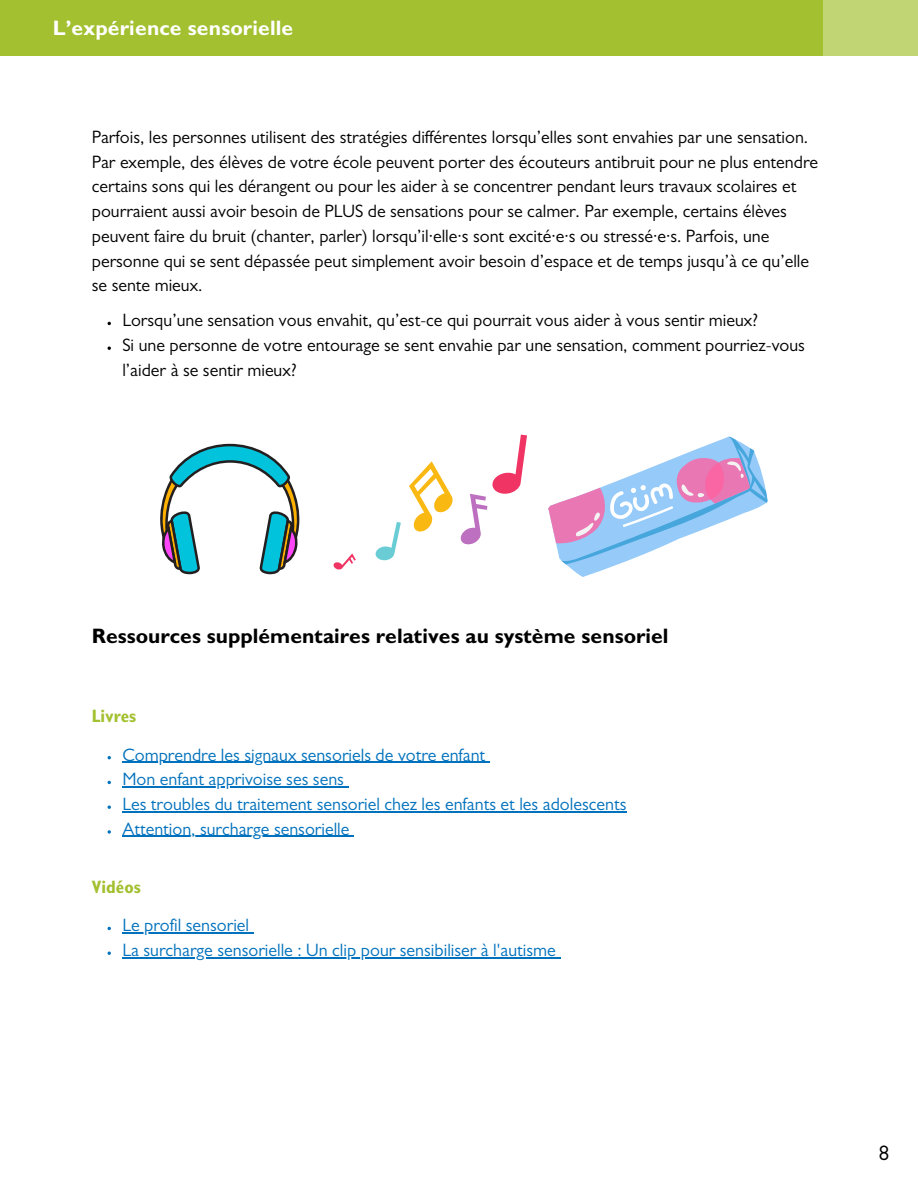
<style>
.page{position:relative;width:918px;height:1188px;background:#fff}
.page>*{position:absolute;margin:0;border:0;box-sizing:border-box;transform-origin:0 0}
.t1{font:700 21px "Gill Sans";color:#000}
.t2{font:700 21px "Gill Sans";letter-spacing:.005em;color:#fff}
.t3{font:21px "Gill Sans";color:#000}
.t4{font:18px/24.8px "Gill Sans";color:#000}
.t5{font:18px "Gill Sans";color:#0071bc}
.t6{font:700 condensed 18px "Gill Sans";color:#a2c02f}
</style>
<div class="page">
<div style="left:0;top:0;width:823px;height:55px;background:#a2c02f"></div>
<div style="left:819px;top:0;width:99px;height:55px;background:#c1d574"></div>
<hr style="left:122px;top:762px;width:363px;height:1px;background:#0071bc">
<hr style="left:122px;top:786px;width:222px;height:2px;background:#0071bc">
<hr style="left:122px;top:811px;width:505px;height:1px;background:#0071bc">
<svg style="left:108px;top:830px;width:3px;height:4px"></svg>
<hr style="left:122px;top:836px;width:228px;height:1px;background:#0071bc">
<hr style="left:122px;top:932px;width:127px;height:2px;background:#0071bc">
<hr style="left:122px;top:957px;width:434px;height:1px;background:#0071bc">
<svg style="left:160px;top:443px;width:140px;height:132px"></svg>
<svg style="left:375px;top:522px;width:26px;height:39px"></svg>
<svg style="left:460px;top:435px;width:67px;height:110px"></svg>
<svg style="left:409px;top:461px;width:44px;height:71px"></svg>
<svg style="left:334px;top:553px;width:22px;height:17px"></svg>
<svg style="left:548px;top:436px;width:212px;height:141px"></svg>
<p class="t2" style="left:53px;top:20px;width:242px">L’expérience sensorielle</p>
<p class="t4" style="left:92px;top:127px;width:728px">Parfois, les personnes utilisent des stratégies différentes lorsqu’elles sont envahies par une sensation.<br>Par exemple, des élèves de votre école peuvent porter des écouteurs antibruit pour ne plus entendre certains sons qui les dérangent ou pour les aider à se concentrer pendant leurs travaux scolaires et pourraient aussi avoir besoin de PLUS de sensations pour se calmer. Par exemple, certains élèves peuvent faire du bruit (chanter, parler) lorsqu’il·elle·s sont excité·e·s ou stressé·e·s. Parfois, une personne qui se sent dépassée peut simplement avoir besoin d’espace et de temps jusqu’à ce qu’elle se sente mieux.</p>
<p class="t4" style="left:122px;top:311px;width:637px">Lorsqu’une sensation vous envahit, qu’est-ce qui pourrait vous aider à vous sentir mieux?</p>
<p class="t4" style="left:122px;top:335px;width:684px">Si une personne de votre entourage se sent envahie par une sensation, comment pourriez-vous l’aider à se sentir mieux?</p>
<p class="t1" style="left:92px;top:629px;width:578px">Ressources supplémentaires relatives au système sensoriel</p>
<p class="t6" style="left:92px;top:710px;width:46px">Livres</p>
<p class="t5" style="left:122px;top:748px;width:364px">Comprendre les signaux sensoriels de votre enfant</p>
<p class="t5" style="left:122px;top:773px;width:223px">Mon enfant apprivoise ses sens</p>
<p class="t5" style="left:122px;top:798px;width:506px">Les troubles du traitement sensoriel chez les enfants et les adolescents</p>
<p class="t5" style="left:122px;top:822px;width:229px">Attention, surcharge sensorielle</p>
<p class="t6" style="left:92px;top:881px;width:51px">Vidéos</p>
<p class="t5" style="left:122px;top:919px;width:128px">Le profil sensoriel</p>
<p class="t5" style="left:122px;top:944px;width:435px">La surcharge sensorielle : Un clip pour sensibiliser à l'autisme</p>
<p class="t3" style="left:879px;top:1145px;width:12px">8</p>
</div>
